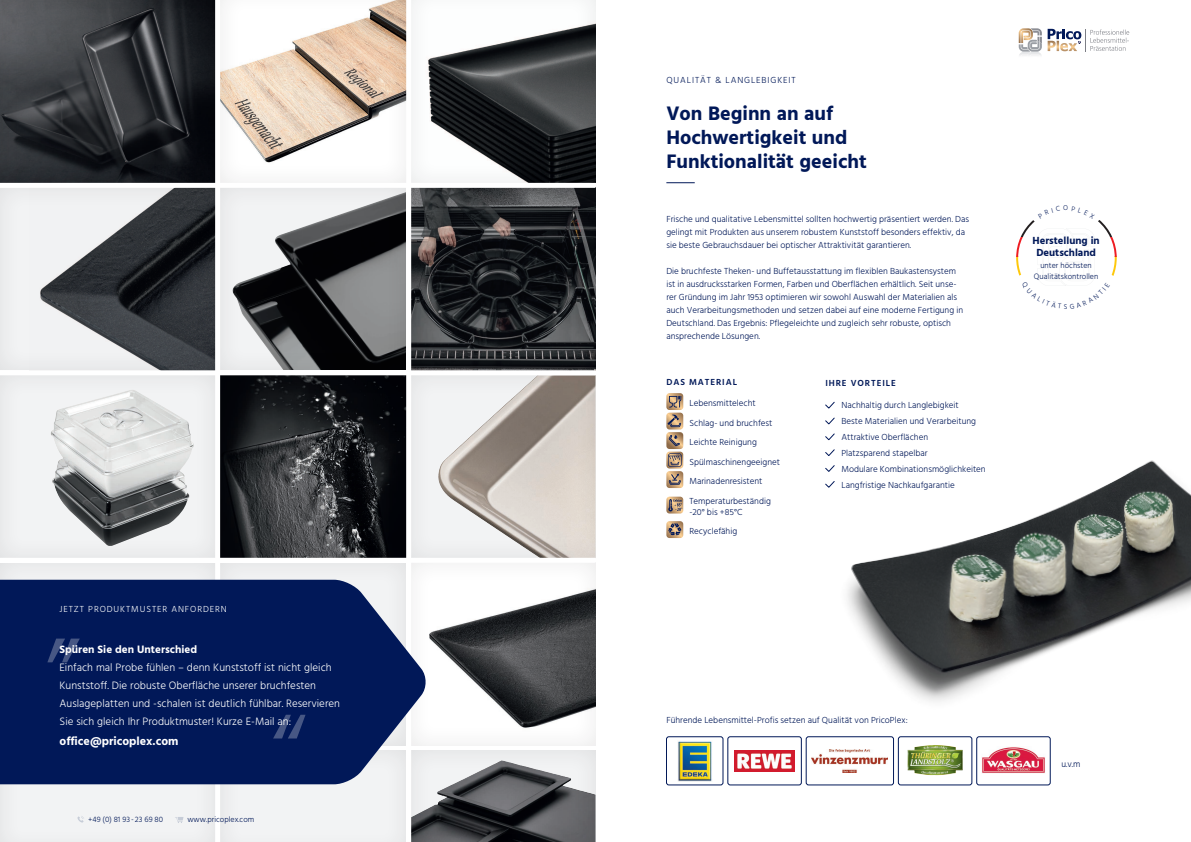
<style>
.page{position:relative;width:1191px;height:842px;background:#fff}
.page>*{position:absolute;margin:0;border:0;box-sizing:border-box;transform-origin:0 0}
.t1{font:700 20px/24px "Hind";color:#011858}
.t2{font:700 12px "Hind";color:#fff}
.t3{font:300 11px/18px "Hind";color:#fff}
.t4{font:700 11px "Hind";color:#fff}
.t5{font:700 10.5px/12.3px "Hind";color:#011858;text-align:center}
.t6{font:300 9px/13px "Hind";color:#011858}
.t7{font:300 9px "Hind";letter-spacing:.1em;color:#fff}
.t8{font:600 9px "Hind";letter-spacing:.1em;color:#011858}
.t9{font:300 9px "Hind";letter-spacing:.1em;color:#011858}
.t10{font:300 8px/11.5px "Hind";color:#011858;text-align:center}
</style>
<div class="page">
<div style="left:220px;top:562px;width:187px;height:185px;background:#ededee"></div>
<div style="left:0;top:562px;width:216px;height:185px;background:#ededee"></div>
<div style="left:410px;top:562px;width:187px;height:185px;background:#231f20;opacity:.1"></div>
<div style="left:220px;top:375px;width:187px;height:184px;background:#231f20;opacity:.1"></div>
<div style="left:0;top:375px;width:216px;height:184px;background:#231f20;opacity:.1"></div>
<div style="left:410px;top:375px;width:186px;height:184px;background:#231f20;opacity:.1"></div>
<svg style="left:0;top:188px;width:215px;height:182px"></svg>
<div style="left:0;top:0;width:217px;height:186px;background:#231f20;opacity:.1"></div>
<div style="left:0;top:750px;width:217px;height:92px;background:#f2f3f4"></div>
<div style="left:220px;top:186px;width:187px;height:185px;background:#231f20;opacity:.1"></div>
<div style="left:220px;top:750px;width:187px;height:92px;background:#f2f3f4"></div>
<div style="left:410px;top:186px;width:187px;height:185px;background:#231f20;opacity:.1"></div>
<div style="left:220px;top:0;width:187px;height:184px;background:#231f20;opacity:.1"></div>
<div style="left:410px;top:0;width:187px;height:184px;background:#231f20;opacity:.1"></div>
<div style="left:410px;top:750px;width:187px;height:92px;background:#231f20;opacity:.1"></div>
<img style="left:828px;top:440px;width:363px;height:262px">
<div style="left:215px;top:0;width:5px;height:842px;background:#fff"></div>
<div style="left:406px;top:0;width:5px;height:842px;background:#fff"></div>
<div style="left:0;top:183px;width:595px;height:5px;background:#fff"></div>
<div style="left:0;top:370px;width:595px;height:5px;background:#fff"></div>
<div style="left:0;top:558px;width:595px;height:5px;background:#fff"></div>
<svg style="left:825px;top:402px;width:10px;height:7px"></svg>
<svg style="left:825px;top:417px;width:10px;height:8px"></svg>
<svg style="left:825px;top:433px;width:10px;height:7px"></svg>
<svg style="left:825px;top:449px;width:10px;height:7px"></svg>
<svg style="left:825px;top:465px;width:10px;height:7px"></svg>
<svg style="left:825px;top:481px;width:10px;height:7px"></svg>
<svg style="left:666px;top:182px;width:28px;height:1px"></svg>
<svg style="left:666px;top:393px;width:17px;height:95px;background:#b59c85"></svg>
<svg style="left:666px;top:497px;width:17px;height:16px"></svg>
<svg style="left:666px;top:521px;width:17px;height:17px"></svg>
<img style="left:678px;top:741px;width:34px;height:41px">
<div style="left:666px;top:737px;width:57px;height:48px;border:1px solid #011858;border-radius:2px"></div>
<img style="left:811px;top:749px;width:76px;height:24px">
<div style="left:806px;top:737px;width:87px;height:48px;border:1px solid #011858;border-radius:2px"></div>
<img style="left:734px;top:750px;width:60px;height:21px">
<div style="left:727px;top:737px;width:74px;height:48px;border:1px solid #011858;border-radius:2px"></div>
<img style="left:982px;top:747px;width:63px;height:26px">
<div style="left:976px;top:737px;width:74px;height:48px;border:1px solid #011858;border-radius:2px"></div>
<svg style="left:898px;top:737px;width:74px;height:48px"></svg>
<img style="left:907px;top:745px;width:33px;height:30px">
<div style="left:898px;top:737px;width:74px;height:48px;border:1px solid #011858;border-radius:2px"></div>
<svg style="left:0;top:580px;width:427px;height:204px;background:#152a65"></svg>
<svg style="left:273px;top:715px;width:32px;height:23px"></svg>
<svg style="left:47px;top:639px;width:33px;height:23px"></svg>
<svg style="left:1025px;top:220px;width:83px;height:9px"></svg>
<svg style="left:77px;top:816px;width:7px;height:6px"></svg>
<svg style="left:175px;top:817px;width:8px;height:6px"></svg>
<svg style="left:1018px;top:28px;width:111px;height:28px"></svg>
<svg style="left:1016px;top:229px;width:100px;height:57px"></svg>
<p class="t7" style="left:60px;top:603px;width:169px">JETZT PRODUKTMUSTER ANFORDERN</p>
<p class="t4" style="left:60px;top:643px;width:139px">Spüren Sie den Unterschied</p>
<p class="t3" style="left:60px;top:659px;width:282px">Einfach mal Probe fühlen – denn Kunststoff ist nicht gleich Kunststoff. Die robuste Oberfläche unserer bruchfesten Auslageplatten und -schalen ist deutlich fühlbar. Reservieren Sie sich gleich Ihr Produktmuster! Kurze E-Mail an:</p>
<h2 class="t2" style="left:60px;top:734px;width:120px">office@pricoplex.com</h2>
<p class="t10" style="left:88px;top:814px;width:77px">+49 (0) 81 93 - 23 69 80</p>
<p class="t10" style="left:187px;top:814px;width:68px">www.pricoplex.com</p>
<p class="t9" style="left:666px;top:74px;width:131px">QUALITÄT &amp; LANGLEBIGKEIT</p>
<h1 class="t1" style="left:666px;top:101px;width:202px">Von Beginn an auf<br>Hochwertigkeit und<br>Funktionalität geeicht</h1>
<p class="t6" style="left:666px;top:213px;width:304px">Frische und qualitative Lebensmittel sollten hochwertig präsentiert werden. Das gelingt mit Produkten aus unserem robustem Kunststoff besonders effektiv, da sie beste Gebrauchsdauer bei optischer Attraktivität garantieren.</p>
<p class="t6" style="left:666px;top:265px;width:298px">Die bruchfeste Theken- und Buffetausstattung im flexiblen Baukastensystem ist in ausdrucksstarken Formen, Farben und Oberflächen erhältlich. Seit unse&shy;rer Gründung im Jahr 1953 optimieren wir sowohl Auswahl der Materialien als auch Verarbeitungsmethoden und setzen dabei auf eine moderne Fertigung in Deutschland. Das Ergebnis: Pflegeleichte und zugleich sehr robuste, optisch ansprechende Lösungen.</p>
<p class="t8" style="left:666px;top:376px;width:72px">DAS MATERIAL</p>
<p class="t6" style="left:689px;top:394px;width:92px;line-height:19.5px">Lebensmittelecht<br>Schlag- und bruchfest<br>Leichte Reinigung<br>Spülmaschinengeeignet<br>Marinadenresistent<br>Temperaturbeständig</p>
<p class="t6" style="left:689px;top:502px;width:55px;line-height:19.5px">-20° bis +85°C<br>Recyclefähig</p>
<p class="t8" style="left:825px;top:376px;width:72px">IHRE VORTEILE</p>
<p class="t6" style="left:841px;top:398px;width:146px;line-height:15.8px">Nachhaltig durch Langlebigkeit<br>Beste Materialien und Verarbeitung<br>Attraktive Oberflächen<br>Platzsparend stapelbar<br>Modulare Kombinationsmöglichkeiten<br>Langfristige Nachkaufgarantie</p>
<p class="t5" style="left:1032px;top:234px;width:69px">Herstellung in<br>Deutschland</p>
<p class="t10" style="left:1033px;top:260px;width:66px">unter höchsten<br>Qualitätskontrollen</p>
<p class="t6" style="left:666px;top:714px;width:243px">Führende Lebensmittel-Profis setzen auf Qualität von PricoPlex:</p>
<p class="t6" style="left:1061px;top:758px;width:21px">u.v.m</p>
</div>
